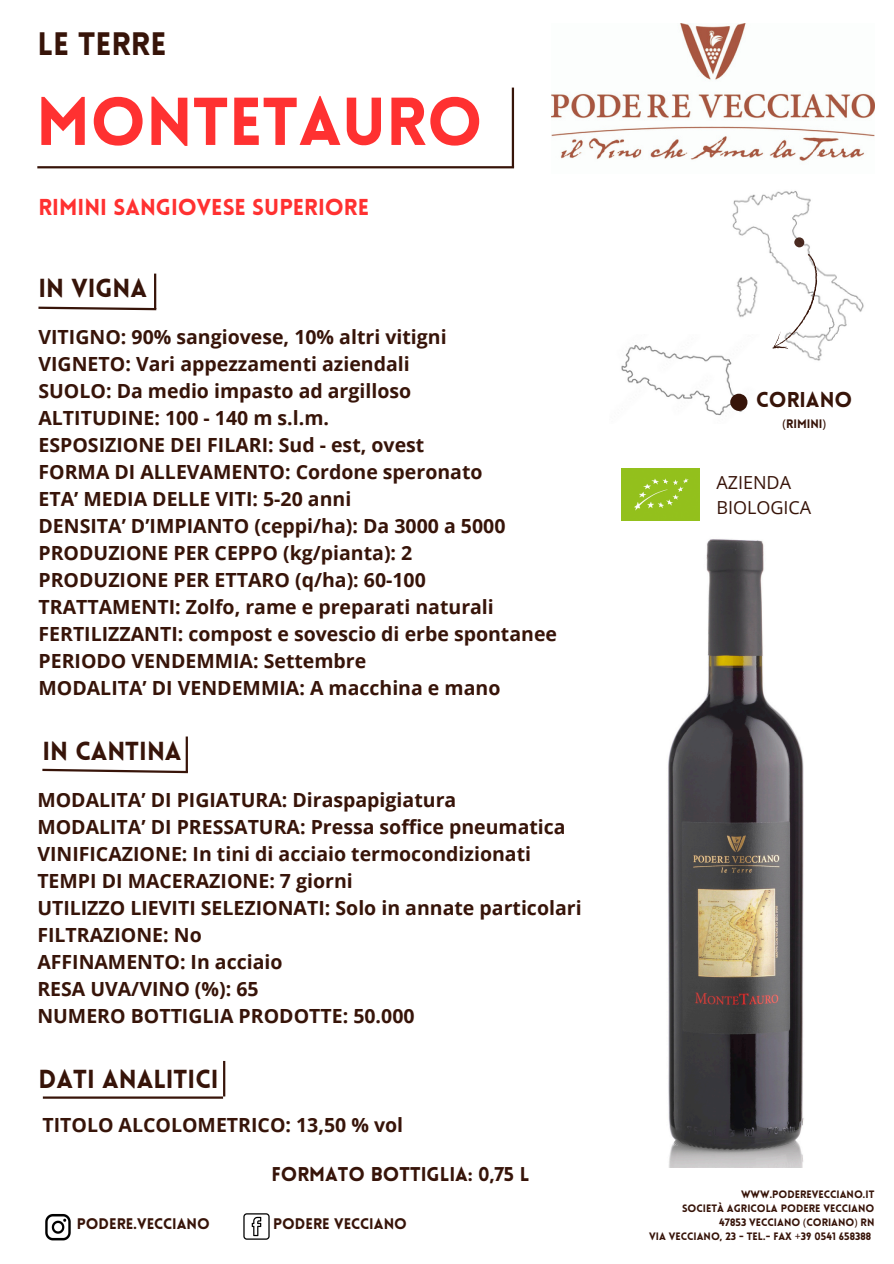
<style>
.page{position:relative;width:894px;height:1264px;background:#fff}
.page>*{position:absolute;margin:0;border:0;box-sizing:border-box;transform-origin:0 0}
.t1{font:900 66.15px "Lovelo";color:#ff3131}
.t2{font:900 31.8px "Lovelo";color:#371409}
.t3{font:900 25.5px "Lovelo";color:#371409}
.t4{font:900 22.5px "Lovelo";color:#ff3131}
.t5{font:900 21px "Lovelo";color:#371409}
.t6{font:700 19.5px/27px "Open Sans";color:#371409}
.t7{font:900 19.5px "Lovelo";color:#371409}
.t8{font:18px/24.8px "Open Sans";color:#371409}
.t9{font:900 15px "Lovelo";color:#371409}
.t10{font:900 12px "Lovelo";color:#371409}
.t11{font:900 10.5px "Lovelo";color:#371409}
.s1{font-family:"Noto Sans";font-weight:400}
</style>
<div class="page">
<img style="left:551px;top:24px;width:322px;height:137px">
<hr style="left:37px;top:166px;width:477px;height:2px;background:#371409">
<hr style="left:511px;top:88px;width:3px;height:79px;background:#371409">
<img style="left:732px;top:191px;width:132px;height:170px">
<svg style="left:771px;top:237px;width:51px;height:118px"></svg>
<img style="left:621px;top:334px;width:142px;height:82px">
<svg style="left:730px;top:394px;width:16px;height:16px"></svg>
<img style="left:621px;top:468px;width:78px;height:52px">
<svg style="left:38px;top:305px;width:119px;height:6px"></svg>
<hr style="left:154px;top:273px;width:2px;height:36px;background:#371409">
<svg style="left:42px;top:767px;width:146px;height:7px"></svg>
<hr style="left:186px;top:736px;width:2px;height:36px;background:#371409">
<hr style="left:43px;top:1096px;width:180px;height:2px;background:#371409">
<hr style="left:223px;top:1060px;width:2px;height:36px;background:#371409">
<img style="left:45px;top:1214px;width:26px;height:27px">
<img style="left:243px;top:1213px;width:27px;height:27px">
<img style="left:668px;top:539px;width:136px;height:628px">
<p class="t2" style="left:37px;top:31px;width:130px">LE TERRE</p>
<h1 class="t1" style="left:36px;top:95px;width:448px">MONTETAURO</h1>
<p class="t4" style="left:38px;top:198px;width:332px">RIMINI SANGIOVESE SUPERIORE</p>
<p class="t3" style="left:38px;top:278px;width:110px">IN VIGNA</p>
<p class="t6" style="left:38px;top:322px;width:520px">VITIGNO: 90% sangiovese, 10% altri vitigni<br>VIGNETO: Vari appezzamenti aziendali<br>SUOLO: Da medio impasto ad argilloso<br>ALTITUDINE: 100 - 140 m s.l.m.<br>ESPOSIZIONE DEI FILARI: Sud - est, ovest<br>FORMA DI ALLEVAMENTO: Cordone speronato<br>ETA’ MEDIA DELLE VITI: 5-20 anni<br>DENSITA’ D’IMPIANTO (ceppi/ha): Da 3000 a 5000<br>PRODUZIONE PER CEPPO (kg/pianta): 2<br>PRODUZIONE PER ETTARO (q/ha): 60-100<br>TRATTAMENTI: Zolfo, rame e preparati naturali FERTILIZZANTI: compost e sovescio di erbe spontanee PERIODO VENDEMMIA: Settembre<br>MODALITA’ DI VENDEMMIA: A macchina e mano</p>
<p class="t3" style="left:42px;top:741px;width:141px">IN CANTINA</p>
<p class="t6" style="left:37px;top:786px;width:545px">MODALITA’ DI PIGIATURA: Diraspapigiatura<br>MODALITA’ DI PRESSATURA: Pressa soffice pneumatica VINIFICAZIONE: In tini di acciaio termocondizionati TEMPI DI MACERAZIONE: 7 giorni<br>UTILIZZO LIEVITI SELEZIONATI: Solo in annate particolari FILTRAZIONE: No<br>AFFINAMENTO: In acciaio<br>RESA UVA/VINO (%): 65<br>NUMERO BOTTIGLIA PRODOTTE: 50.000</p>
<p class="t3" style="left:38px;top:1068px;width:181px">DATI ANALITICI</p>
<h5 class="t6" style="left:42px;top:1110px;width:362px">TITOLO ALCOLOMETRICO: 13,50 % vol</h5>
<p class="t7" style="left:271px;top:1165px;width:259px">FORMATO BOTTIGLIA: 0,75 L</p>
<h6 class="t9" style="left:77px;top:1217px;width:135px">PODERE.VECCIANO</h6>
<h6 class="t9" style="left:273px;top:1217px;width:135px">PODERE VECCIANO</h6>
<p class="t5" style="left:756px;top:391px;width:97px">CORIANO</p>
<p class="t10" style="left:782px;top:419px;width:45px"><span class="s1">(</span>RIMINI<span class="s1">)</span></p>
<p class="t8" style="left:716px;top:469px;width:96px">AZIENDA<br>BIOLOGICA</p>
<p class="t11" style="left:740px;top:1190px;width:135px">WWW.PODEREVECCIANO.IT</p>
<h3 class="t11" style="left:682px;top:1204px;width:194px">SOCIETÀ AGRICOLA PODERE VECCIANO</h3>
<h6 class="t11" style="left:719px;top:1218px;width:157px">47853 VECCIANO <span class="s1">(</span>CORIANO<span class="s1">)</span> RN</h6>
<h3 class="t11" style="left:649px;top:1232px;width:224px">VIA VECCIANO, 23 - TEL.- FAX <span class="s1">+</span>39 0541 658388</h3>
</div>
